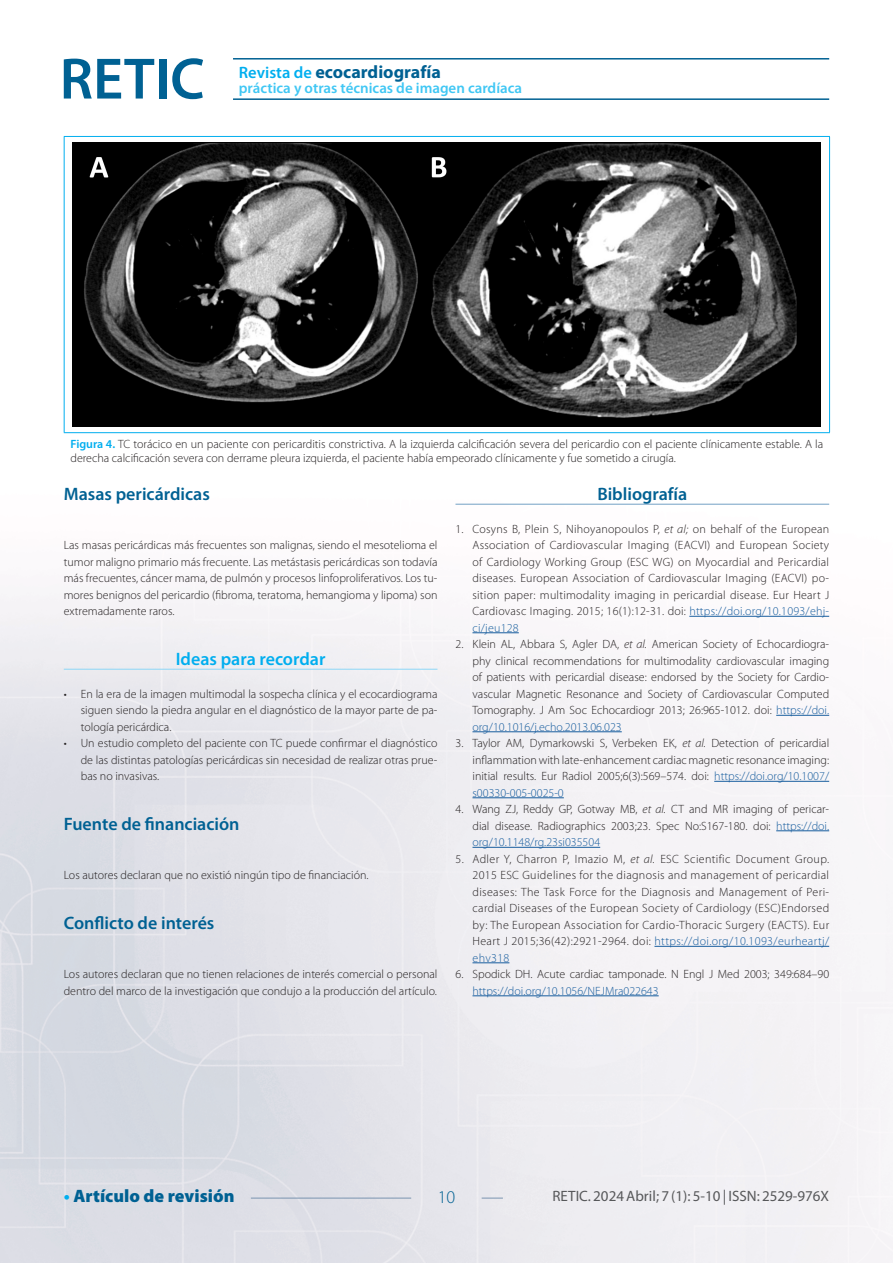
<style>
.page{position:relative;width:893px;height:1263px;background:#fff}
.page>*{position:absolute;margin:0;border:0;box-sizing:border-box;transform-origin:0 0}
._02_Primer_Orden{font:600 18px "Myriad Pro";color:#006193}
.t1{font:700 18px "Myriad Pro";color:#006193}
.t2{font:900 18px "Myriad Pro";color:#006193}
.Titulo_Ideas_para_recordar{font:600 18px "Myriad Pro";color:#00aeef}
.Titulo_bibliografia{font:600 18px "Myriad Pro";color:#006193}
.t3{font:300 18px "Myriad Pro";color:#006193}
.t4{font:15px "Myriad Pro";color:#57585a}
.t5{font:600 15px "Myriad Pro";color:#40c7f4}
._01_Texto_comun{font:300 12px/16.5px "Myriad Pro";color:#231f20;text-align:justify}
.s1{font-weight:600;font-size:16.5px;color:#00aeef}
.s2{font-weight:600;color:#00aeef}
.s3{font-style:italic}
.s4{color:#175d9e}
.s5{font-weight:700;color:#00aeef}
</style>
<div class="page">
<img style="left:0;top:58px;width:893px;height:1205px">
<hr style="left:233px;top:58px;width:596px;height:2px;background:#006193">
<hr style="left:233px;top:98px;width:596px;height:2px;background:#006193">
<svg style="left:64px;top:59px;width:90px;height:40px"></svg>
<div style="left:159px;top:59px;width:7px;height:40px;background:#006193"></div>
<svg style="left:172px;top:58px;width:31px;height:41px"></svg>
<hr style="left:251px;top:1198px;width:160px;height:1px;background:#7a94b0">
<svg style="left:482px;top:1198px;width:21px;height:1px"></svg>
<hr style="left:64px;top:669px;width:373px;height:1px;background:#8dd7f7">
<hr style="left:455px;top:504px;width:374px;height:1px;background:#73a0c4">
<hr style="left:689px;top:616px;width:140px;height:1px;background:#175d9e">
<hr style="left:472px;top:632px;width:47px;height:1px;background:#175d9e">
<hr style="left:776px;top:715px;width:53px;height:1px;background:#175d9e">
<hr style="left:472px;top:731px;width:150px;height:1px;background:#175d9e">
<hr style="left:714px;top:781px;width:115px;height:1px;background:#175d9e">
<hr style="left:472px;top:797px;width:92px;height:1px;background:#175d9e">
<hr style="left:776px;top:830px;width:53px;height:1px;background:#175d9e">
<hr style="left:472px;top:847px;width:128px;height:1px;background:#175d9e">
<hr style="left:654px;top:946px;width:175px;height:1px;background:#175d9e">
<hr style="left:472px;top:962px;width:37px;height:1px;background:#175d9e">
<hr style="left:472px;top:995px;width:187px;height:1px;background:#175d9e">
<div style="left:64px;top:136px;width:766px;height:297px;background:#fff"></div>
<hr style="left:64px;top:136px;width:766px;height:1px;background:#00aeef">
<hr style="left:64px;top:137px;width:1px;height:295px;background:#00aeef">
<hr style="left:829px;top:137px;width:1px;height:295px;background:#00aeef">
<hr style="left:64px;top:432px;width:766px;height:1px;background:#00aeef">
<img style="left:73px;top:143px;width:747px;height:283px">
<h1 class="t1" style="left:239px;top:60px;width:204px"><span class="s1">Revista de</span> ecocardiografía</h1>
<p class="t5" style="left:239px;top:78px;width:285px">práctica y otras técnicas de imagen cardíaca</p>
<p class="_01_Texto_comun" style="left:71px;top:437px;width:754px;line-height:14.4px"><span class="s2">Figura 4.</span> TC torácico en un paciente con pericarditis constrictiva. A la izquierda calcificación severa del pericardio con el paciente clínicamente estable. A la derecha calcificación severa con derrame pleura izquierda, el paciente había empeorado clínicamente y fue sometido a cirugía.</p>
<p class="_02_Primer_Orden" style="left:64px;top:482px;width:148px">Masas pericárdicas</p>
<p class="_01_Texto_comun" style="left:64px;top:537px;width:375px">Las masas pericárdicas más frecuentes son malignas, siendo el mesotelioma el tumor maligno primario más frecuente. Las metástasis pericárdicas son todavía más frecuentes, cáncer mama, de pulmón y procesos linfoproliferativos. Los tu&shy;mores benignos del pericardio (fibroma, teratoma, hemangioma y lipoma) son extremadamente raros.</p>
<p class="Titulo_Ideas_para_recordar" style="left:176px;top:647px;width:151px">Ideas para recordar</p>
<p class="_01_Texto_comun" style="left:81px;top:685px;width:358px;text-indent:-17px">• En la era de la imagen multimodal la sospecha clínica y el ecocardiograma siguen siendo la piedra angular en el diagnóstico de la mayor parte de pa&shy;tología pericárdica.</p>
<p class="_01_Texto_comun" style="left:81px;top:735px;width:358px;text-indent:-17px">• Un estudio completo del paciente con TC puede confirmar el diagnóstico de las distintas patologías pericárdicas sin necesidad de realizar otras prue&shy;bas no invasivas.</p>
<p class="_02_Primer_Orden" style="left:64px;top:812px;width:177px">Fuente de financiación</p>
<p class="_01_Texto_comun" style="left:64px;top:867px;width:306px">Los autores declaran que no existió ningún tipo de financiación.</p>
<p class="_02_Primer_Orden" style="left:64px;top:911px;width:152px">Conflicto de interés</p>
<p class="_01_Texto_comun" style="left:64px;top:966px;width:375px">Los autores declaran que no tienen relaciones de interés comercial o personal dentro del marco de la investigación que condujo a la producción del artículo.</p>
<p class="Titulo_bibliografia" style="left:597px;top:482px;width:92px">Bibliografía</p>
<p class="_01_Texto_comun" style="left:472px;top:520px;width:358px;text-indent:-17px">1. Cosyns B, Plein S, Nihoyanopoulos P, <span class="s3">et al;</span> on behalf of the European Association of Cardiovascular Imaging (EACVI) and European Society of Cardiology Working Group (ESC WG) on Myocardial and Pericardial diseases. European Association of Cardiovascular Imaging (EACVI) po&shy;sition paper: multimodality imaging in pericardial disease. Eur Heart J Cardiovasc Imaging. 2015; 16(1):12-31. doi: <span class="s4">https://doi.org/10.1093/ehj&shy;ci/jeu128</span></p>
<p class="_01_Texto_comun" style="left:472px;top:636px;width:358px;text-indent:-17px">2. Klein AL, Abbara S, Agler DA, <span class="s3">et al.</span> American Society of Echocardiogra&shy;phy clinical recommendations for multimodality cardiovascular imaging of patients with pericardial disease: endorsed by the Society for Cardio&shy;vascular Magnetic Resonance and Society of Cardiovascular Computed Tomography. J Am Soc Echocardiogr 2013; 26:965-1012. doi: <span class="s4">https://doi. org/10.1016/j.echo.2013.06.023</span></p>
<p class="_01_Texto_comun" style="left:472px;top:735px;width:358px;text-indent:-17px">3. Taylor AM, Dymarkowski S, Verbeken EK, <span class="s3">et al.</span> Detection of pericardial inflammation with late-enhancement cardiac magnetic resonance imaging: initial results. Eur Radiol 2005;6(3):569–574. doi: <span class="s4">https://doi.org/10.1007/ s00330-005-0025-0</span></p>
<p class="_01_Texto_comun" style="left:472px;top:801px;width:358px;text-indent:-17px">4. Wang ZJ, Reddy GP, Gotway MB, <span class="s3">et al.</span> CT and MR imaging of pericar&shy;dial disease. Radiographics 2003;23. Spec No:S167-180. doi: <span class="s4">https://doi. org/10.1148/rg.23si035504</span></p>
<p class="_01_Texto_comun" style="left:472px;top:850px;width:358px;text-indent:-17px">5. Adler Y, Charron P, Imazio M, <span class="s3">et al.</span> ESC Scientific Document Group.<br>2015 ESC Guidelines for the diagnosis and management of pericardial diseases: The Task Force for the Diagnosis and Management of Peri&shy;cardial Diseases of the European Society of Cardiology (ESC)Endorsed by: The European Association for Cardio-Thoracic Surgery (EACTS). Eur Heart J 2015;36(42):2921-2964. doi: <span class="s4">https://doi.org/10.1093/eurheartj/ ehv318</span></p>
<p class="_01_Texto_comun" style="left:472px;top:966px;width:358px;text-indent:-17px">6. Spodick DH. Acute cardiac tamponade. N Engl J Med 2003; 349:684–90 <span class="s4">https://doi.org/10.1056/NEJMra022643</span></p>
<h1 class="t2" style="left:64px;top:1186px;width:172px"><span class="s5">•</span> Artículo de revisión</h1>
<h1 class="t3" style="left:438px;top:1187px;width:19px">10</h1>
<p class="t4" style="left:552px;top:1187px;width:278px">RETIC. 2024 Abril; 7 (1): 5-10 | ISSN: 2529-976X</p>
</div>
